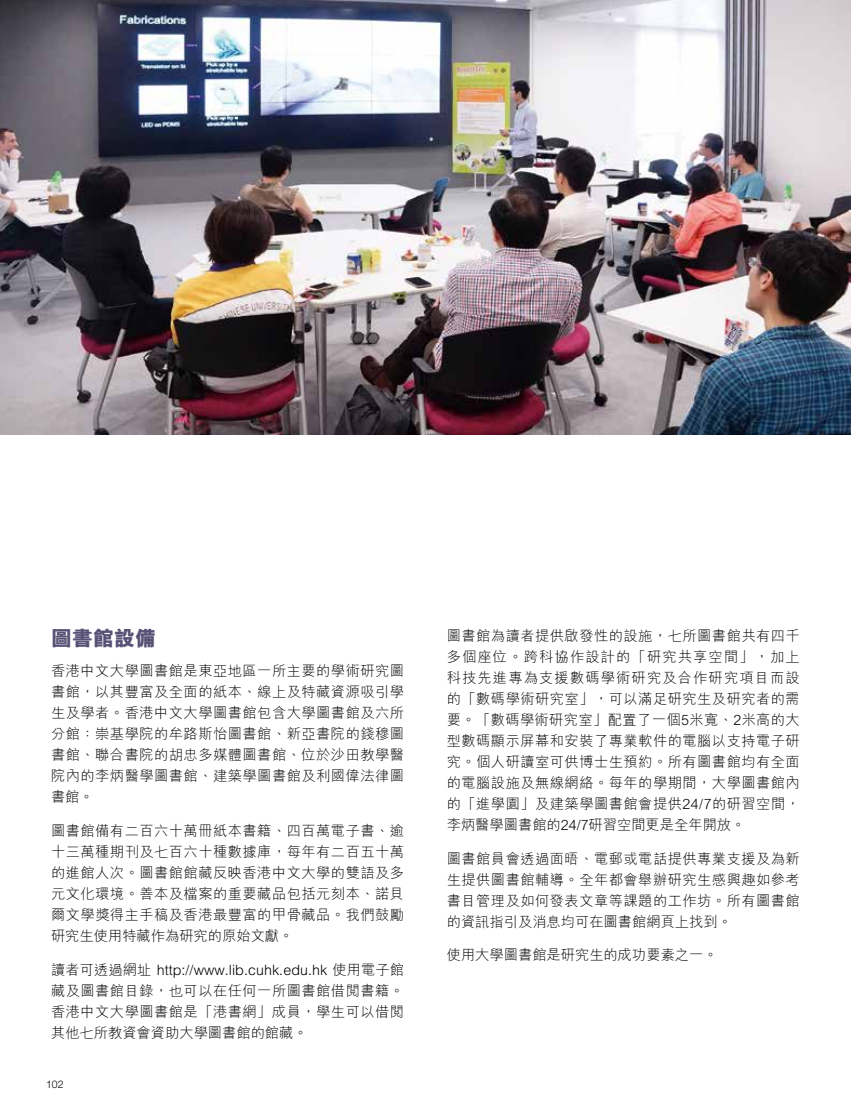
<style>
.page{position:relative;width:851px;height:1115px;background:#fff}
.page>*{position:absolute;margin:0;border:0;box-sizing:border-box;transform-origin:0 0}
.t1{font:800 21px "M Hei HK";color:#585175}
.t2{font:300 14.25px/21px "M Hei HK";letter-spacing:.035em;color:#000;text-align:justify}
.t3{font:300 14.25px "M Hei HK";color:#000}
.t4{font:300 10.5px "Helvetica Neue LT Std";color:#000}
</style>
<div class="page">
<img style="left:0;top:0;width:850px;height:434px">
<h1 class="t1" style="left:51px;top:624px;width:106px">圖書館設備</h1>
<p class="t2" style="left:51px;top:659px;width:354px">香港中文大學圖書館是東亞地區一所主要的學術研究圖書館，以其豐富及全面的紙本、線上及特藏資源吸引學生及學者。香港中文大學圖書館包含大學圖書館及六所分館：崇基學院的牟路斯怡圖書館、新亞書院的錢穆圖書館、聯合書院的胡忠多媒體圖書館、位於沙田教學醫院內的李炳醫學圖書館、建築學圖書館及利國偉法律圖書館。</p>
<p class="t2" style="left:51px;top:819px;width:354px">圖書館備有二百六十萬冊紙本書籍、四百萬電子書、逾十三萬種期刊及七百六十種數據庫，每年有二百五十萬的進館人次。圖書館館藏反映香港中文大學的雙語及多元文化環境。善本及檔案的重要藏品包括元刻本、諾貝爾文學獎得主手稿及香港最豐富的甲骨藏品。我們鼓勵研究生使用特藏作為研究的原始文獻。</p>
<p class="t2" style="left:51px;top:957px;width:354px">讀者可透過網址 http://www.lib.cuhk.edu.hk 使用電子館藏及圖書館目錄，也可以在任何一所圖書館借閱書籍。香港中文大學圖書館是「港書網」成員，學生可以借閱其他七所教資會資助大學圖書館的館藏。</p>
<p class="t4" style="left:46px;top:1076px;width:19px">102</p>
<p class="t2" style="left:446px;top:624px;width:354px">圖書館為讀者提供啟發性的設施，七所圖書館共有四千多個座位。跨科協作設計的「研究共享空間」，加上科技先進專為支援數碼學術研究及合作研究項目而設的「數碼學術研究室」，可以滿足研究生及研究者的需要。「數碼學術研究室」配置了一個5米寬、2米高的大型數碼顯示屏幕和安裝了專業軟件的電腦以支持電子研究。個人研讀室可供博士生預約。所有圖書館均有全面的電腦設施及無線網絡。每年的學期間，大學圖書館內的「進學園」及建築學圖書館會提供24/7的研習空間，李炳醫學圖書館的24/7研習空間更是全年開放。</p>
<p class="t2" style="left:446px;top:846px;width:354px">圖書館員會透過面晤、電郵或電話提供專業支援及為新生提供圖書館輔導。全年都會舉辦研究生感興趣如參考書目管理及如何發表文章等課題的工作坊。所有圖書館的資訊指引及消息均可在圖書館網頁上找到。</p>
<p class="t3" style="left:446px;top:944px;width:272px">使用大學圖書館是研究生的成功要素之一。</p>
</div>
